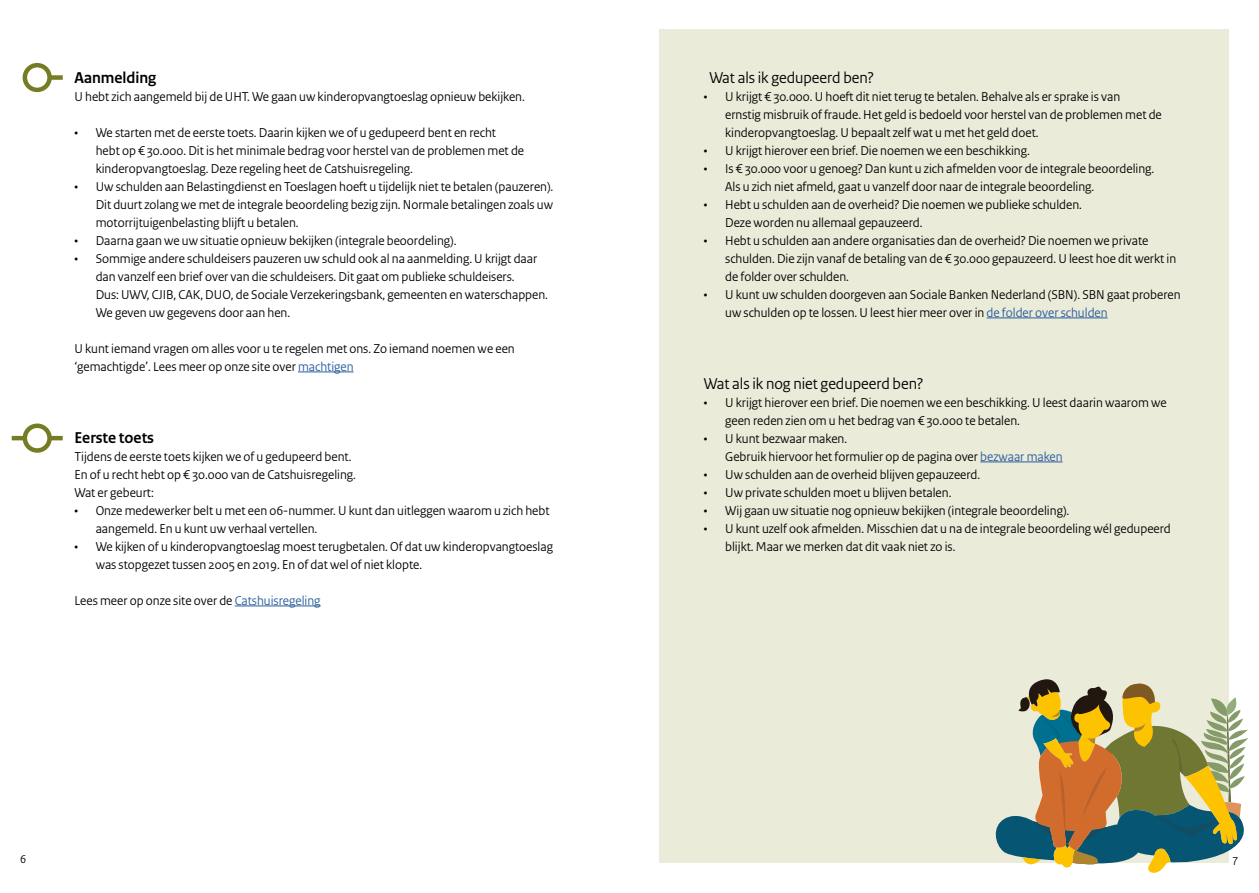
<style>
.page{position:relative;width:1259px;height:893px;background:#fff}
.page>*{position:absolute;margin:0;border:0;box-sizing:border-box;transform-origin:0 0}
.t1{font:16.5px "Rijksoverheid Sans Heading";color:#000}
.t2{font:700 16.5px "Rijksoverheid Sans Heading";color:#000}
.t3{font:13.5px/18px "Rijksoverheid Sans Heading";color:#000}
.t4{font:12px "Rijksoverheid Sans Heading";color:#000}
.s1{color:#275b9b}
</style>
<div class="page">
<hr style="left:298px;top:372px;width:56px;height:1px;background:#275b9b">
<hr style="left:235px;top:606px;width:85px;height:1px;background:#275b9b">
<div style="left:24px;top:75px;width:39px;height:5px;background:#767c24"></div>
<svg style="left:25px;top:65px;width:25px;height:25px"></svg>
<div style="left:23px;top:63px;width:29px;height:29px;border:4px solid #767c24;border-radius:50%"></div>
<hr style="left:12px;top:436px;width:51px;height:4px;background:#767c24">
<svg style="left:25px;top:426px;width:25px;height:24px"></svg>
<div style="left:23px;top:423px;width:29px;height:30px;border:4px solid #767c24;border-radius:50%"></div>
<div style="left:659px;top:30px;width:570px;height:833px;background:#ebebda"></div>
<hr style="left:986px;top:318px;width:121px;height:1px;background:#275b9b">
<hr style="left:980px;top:462px;width:82px;height:1px;background:#275b9b">
<svg style="left:995px;top:679px;width:253px;height:194px"></svg>
<p class="t2" style="left:74px;top:68px;width:83px">Aanmelding</p>
<p class="t3" style="left:74px;top:87px;width:452px">U hebt zich aangemeld bij de UHT. We gaan uw kinderopvangtoeslag opnieuw bekijken.</p>
<p class="t3" style="left:96px;top:123px;width:430px;text-indent:-21px">• We starten met de eerste toets. Daarin kijken we of u gedupeerd bent en recht<br>hebt op € 30.000. Dit is het minimale bedrag voor herstel van de problemen met de kinderopvangtoeslag. Deze regeling heet de Catshuisregeling.</p>
<p class="t3" style="left:96px;top:177px;width:459px;text-align:justify;text-indent:-21px">• Uw schulden aan Belastingdienst en Toeslagen hoeft u tijdelijk niet te betalen (pauzeren).<br>Dit duurt zolang we met de integrale beoordeling bezig zijn. Normale betalingen zoals uw motorrijtuigenbelasting blijft u betalen.</p>
<p class="t3" style="left:74px;top:231px;width:383px">• Daarna gaan we uw situatie opnieuw bekijken (integrale beoordeling).</p>
<p class="t3" style="left:96px;top:249px;width:454px;text-indent:-21px">• Sommige andere schuldeisers pauzeren uw schuld ook al na aanmelding. U krijgt daar dan vanzelf een brief over van die schuldeisers. Dit gaat om publieke schuldeisers.<br>Dus: UWV, CJIB, CAK, DUO, de Sociale Verzekeringsbank, gemeenten en waterschappen.<br>We geven uw gegevens door aan hen.</p>
<p class="t3" style="left:74px;top:339px;width:442px">U kunt iemand vragen om alles voor u te regelen met ons. Zo iemand noemen we een ‘gemachtigde’. Lees meer op onze site over <span class="s1">machtigen</span></p>
<p class="t2" style="left:74px;top:428px;width:81px">Eerste toets</p>
<p class="t3" style="left:74px;top:447px;width:283px">Tijdens de eerste toets kijken we of u gedupeerd bent.<br>En of u recht hebt op € 30.000 van de Catshuisregeling.<br>Wat er gebeurt:</p>
<p class="t3" style="left:96px;top:501px;width:455px;text-indent:-21px">• Onze medewerker belt u met een 06-nummer. U kunt dan uitleggen waarom u zich hebt aangemeld. En u kunt uw verhaal vertellen.</p>
<p class="t3" style="left:96px;top:537px;width:459px;text-indent:-21px">• We kijken of u kinderopvangtoeslag moest terugbetalen. Of dat uw kinderopvangtoeslag was stopgezet tussen 2005 en 2019. En of dat wel of niet klopte.</p>
<p class="t3" style="left:74px;top:591px;width:248px">Lees meer op onze site over de <span class="s1">Catshuisregeling</span></p>
<p class="t4" style="left:20px;top:852px;width:8px">6</p>
<p class="t1" style="left:709px;top:68px;width:166px">Wat als ik gedupeerd ben?</p>
<p class="t3" style="left:725px;top:87px;width:438px;text-indent:-21px">• U krijgt € 30.000. U hoeft dit niet terug te betalen. Behalve als er sprake is van<br>ernstig misbruik of fraude. Het geld is bedoeld voor herstel van de problemen met de kinderopvangtoeslag. U bepaalt zelf wat u met het geld doet.</p>
<p class="t3" style="left:704px;top:141px;width:327px">• U krijgt hierover een brief. Die noemen we een beschikking.</p>
<p class="t3" style="left:725px;top:159px;width:431px;text-indent:-21px">• Is € 30.000 voor u genoeg? Dan kunt u zich afmelden voor de integrale beoordeling.<br>Als u zich niet afmeld, gaat u vanzelf door naar de integrale beoordeling.</p>
<p class="t3" style="left:725px;top:195px;width:358px;text-indent:-21px">• Hebt u schulden aan de overheid? Die noemen we publieke schulden.<br>Deze worden nu allemaal gepauzeerd.</p>
<p class="t3" style="left:725px;top:231px;width:452px;text-indent:-21px">• Hebt u schulden aan andere organisaties dan de overheid? Die noemen we private schulden. Die zijn vanaf de betaling van de € 30.000 gepauzeerd. U leest hoe dit werkt in de folder over schulden.</p>
<p class="t3" style="left:725px;top:285px;width:457px;text-indent:-21px">• U kunt uw schulden doorgeven aan Sociale Banken Nederland (SBN). SBN gaat proberen uw schulden op te lossen. U leest hier meer over in <span class="s1">de folder over schulden</span></p>
<p class="t1" style="left:704px;top:374px;width:221px">Wat als ik nog niet gedupeerd ben?</p>
<p class="t3" style="left:725px;top:393px;width:443px;text-indent:-21px">• U krijgt hierover een brief. Die noemen we een beschikking. U leest daarin waarom we geen reden zien om u het bedrag van € 30.000 te betalen.</p>
<p class="t3" style="left:725px;top:429px;width:339px;text-indent:-21px">• U kunt bezwaar maken.<br>Gebruik hiervoor het formulier op de pagina over <span class="s1">bezwaar maken</span></p>
<p class="t3" style="left:704px;top:465px;width:278px">• Uw schulden aan de overheid blijven gepauzeerd.</p>
<p class="t3" style="left:704px;top:483px;width:249px">• Uw private schulden moet u blijven betalen.</p>
<p class="t3" style="left:704px;top:501px;width:367px">• Wij gaan uw situatie nog opnieuw bekijken (integrale beoordeling).</p>
<p class="t3" style="left:725px;top:519px;width:447px;text-indent:-21px">• U kunt uzelf ook afmelden. Misschien dat u na de integrale beoordeling wél gedupeerd blijkt. Maar we merken dat dit vaak niet zo is.</p>
<p class="t4" style="left:1233px;top:852px;width:7px">7</p>
</div>
